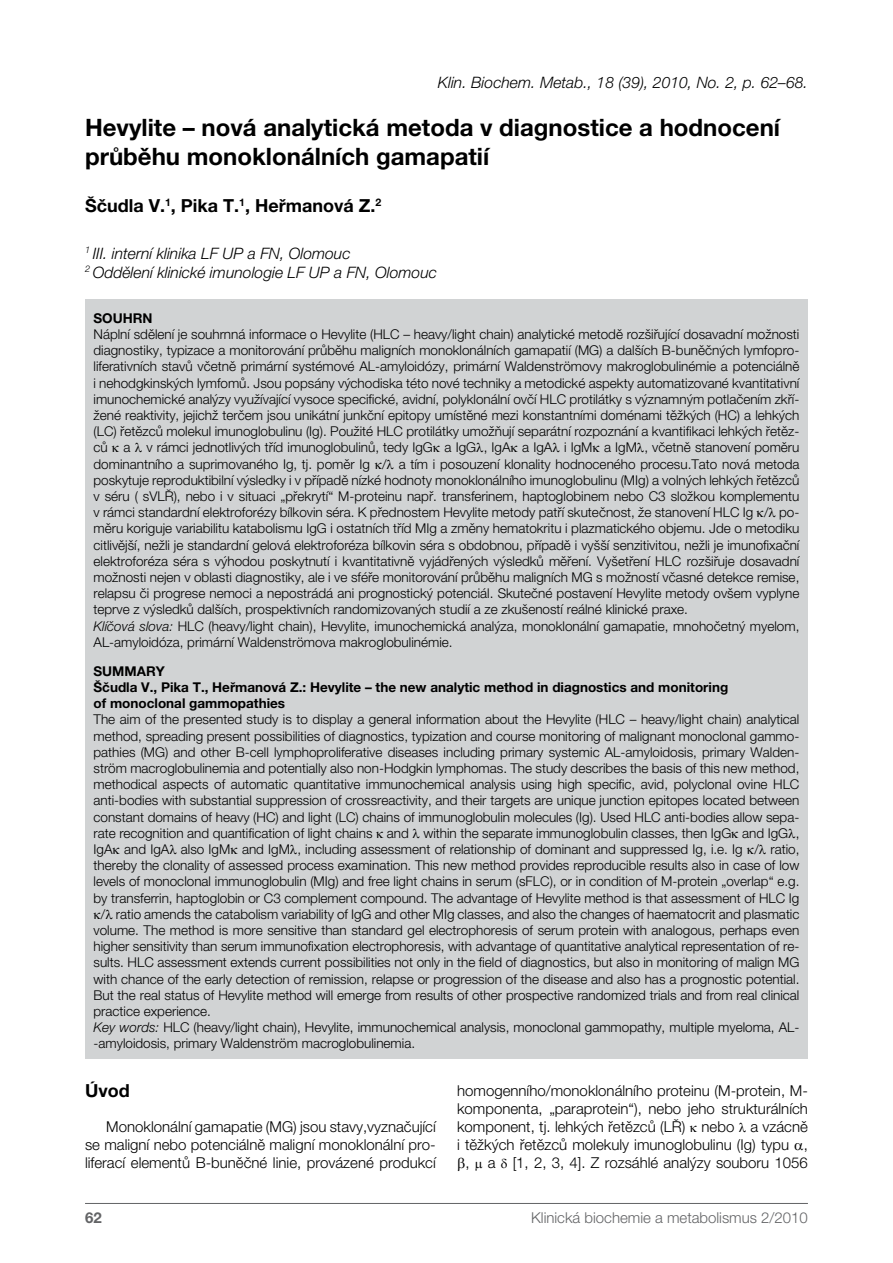
<style>
.page{position:relative;width:893px;height:1263px;background:#fff}
.page>*{position:absolute;margin:0;border:0;box-sizing:border-box;transform-origin:0 0}
.t1{font:700 24px/28.8px "Helvetica Neue CE";color:#000}
.t2{font:700 18px "Helvetica Neue CE";color:#000}
.t3{font:italic 300 15.75px/18.9px "Helvetica Neue CE";color:#000}
.t4{font:300 15px/18px "Helvetica Neue CE";color:#000;text-align:justify}
.t5{font:300 15px "Helvetica Neue CE";color:#636466}
.t6{font:700 15px "Helvetica Neue CE";color:#636466}
.t7{font:300 13.5px/16.2px "Helvetica Neue CE";color:#000}
.t8{font:700 13.5px/16.2px "Helvetica Neue CE";color:#000}
.s1{font-style:italic}
</style>
<div class="page">
<hr style="left:85px;top:1203px;width:723px;height:1px;background:#636466">
<div style="left:85px;top:300px;width:723px;height:759px;background:#d1d3d4"></div>
<p class="t3" style="left:438px;top:73px;width:372px">Klin. Biochem. Metab., 18 (39), 2010, No. 2, p. 62–68.</p>
<h1 class="t1" style="left:85px;top:113px;width:697px">Hevylite – nová analytická metoda v diagnostice a hodnocení průběhu monoklonálních gamapatií</h1>
<h2 class="t2" style="left:85px;top:196px;width:298px">Ščudla V.<sup>1</sup>, Pika T.<sup>1</sup>, Heřmanová Z.<sup>2</sup></h2>
<p class="t3" style="left:85px;top:244px;width:353px"><sup>1</sup> III. interní klinika LF UP a FN, Olomouc<br><sup>2</sup> Oddělení klinické imunologie LF UP a FN, Olomouc</p>
<p class="t8" style="left:94px;top:310px;width:61px">SOUHRN</p>
<p class="t7" style="left:94px;top:326px;width:707px">Náplní sdělení je souhrnná informace o Hevylite (HLC – heavy/light chain) analytické metodě rozšiřující dosavadní možnosti diagnostiky, typizace a monitorování průběhu maligních monoklonálních gamapatií (MG) a dalších B-buněčných lymfopro&shy;liferativních stavů včetně primární systémové AL-amyloidózy, primární Waldenströmovy makroglobulinémie a potenciálně i nehodgkinských lymfomů. Jsou popsány východiska této nové techniky a metodické aspekty automatizované kvantitativní imunochemické analýzy využívající vysoce specifické, avidní, polyklonální ovčí HLC protilátky s významným potlačením zkří&shy;žené reaktivity, jejichž terčem jsou unikátní junkční epitopy umístěné mezi konstantními doménami těžkých (HC) a lehkých (LC) řetězců molekul imunoglobulinu (Ig). Použité HLC protilátky umožňují separátní rozpoznání a kvantifikaci lehkých řetěz&shy;ců a ● v rámci jednotlivých tříd imunoglobulinů, tedy IgG a IgG●, IgA a IgA● i IgM a IgM●, včetně stanovení poměru dominantního a suprimovaného Ig, tj. poměr Ig /● a tím i posouzení klonality hodnoceného procesu.Tato nová metoda poskytuje reproduktibilní výsledky i v případě nízké hodnoty monoklonálního imunoglobulinu (MIg) a volných lehkých řetězců v séru ( sVLŘ), nebo i v situaci „překrytí“ M-proteinu např. transferinem, haptoglobinem nebo C3 složkou komplementu v rámci standardní elektroforézy bílkovin séra. K přednostem Hevylite metody patří skutečnost, že stanovení HLC Ig /● po&shy;měru koriguje variabilitu katabolismu IgG i ostatních tříd MIg a změny hematokritu i plazmatického objemu. Jde o metodiku citlivější, nežli je standardní gelová elektroforéza bílkovin séra s obdobnou, případě i vyšší senzitivitou, nežli je imunofixační elektroforéza séra s výhodou poskytnutí i kvantitativně vyjádřených výsledků měření. Vyšetření HLC rozšiřuje dosavadní možnosti nejen v oblasti diagnostiky, ale i ve sféře monitorování průběhu maligních MG s možností včasné detekce remise, relapsu či progrese nemoci a nepostrádá ani prognostický potenciál. Skutečné postavení Hevylite metody ovšem vyplyne teprve z výsledků dalších, prospektivních randomizovaných studií a ze zkušeností reálné klinické praxe.<br><span class="s1">Klíčová slova:</span> HLC (heavy/light chain), Hevylite, imunochemická analýza, monoklonální gamapatie, mnohočetný myelom, AL-amyloidóza, primární Waldenströmova makroglobulinémie.</p>
<p class="t8" style="left:94px;top:663px;width:636px">SUMMARY<br>Ščudla V., Pika T., Heřmanová Z.: Hevylite – the new analytic method in diagnostics and monitoring of monoclonal gammopathies</p>
<p class="t7" style="left:94px;top:711px;width:707px">The aim of the presented study is to display a general information about the Hevylite (HLC – heavy/light chain) analytical</p>
<p class="t7" style="left:94px;top:728px;width:707px">method, spreading present possibilities of diagnostics, typization and course monitoring of malignant monoclonal gammo-</p>
<p class="t7" style="left:94px;top:744px;width:707px">pathies (MG) and other B-cell lymphoproliferative diseases including primary systemic AL-amyloidosis, primary Walden-</p>
<p class="t7" style="left:94px;top:760px;width:707px">ström macroglobulinemia and potentially also non-hodgkin lymphomas. The study describes the basis of this new method,</p>
<p class="t7" style="left:94px;top:776px;width:707px">methodical aspects of automatic quantitative immunochemical analysis using high specific, avid, polyclonal ovine HLC</p>
<p class="t7" style="left:94px;top:792px;width:707px">anti-bodies with substantial suppression of crossreactivity, and their targets are unique junction epitopes located between</p>
<p class="t7" style="left:94px;top:809px;width:707px">constant domains of heavy (HC) and light (LC) chains of immunoglobulin molecules (Ig). Used HLC anti-bodies allow sepa-</p>
<p class="t7" style="left:94px;top:825px;width:707px">rate recognition and quantification of light chains and ● within the separate immunoglobulin classes, then IgG and IgG●,</p>
<p class="t7" style="left:94px;top:841px;width:707px">IgA and IgA● also IgM and IgM●, including assessment of relationship of dominant and suppressed Ig, i.e. Ig /● ratio,</p>
<p class="t7" style="left:94px;top:857px;width:707px">thereby the clonality of assessed process examination. This new method provides reproducible results also in case of low</p>
<p class="t7" style="left:94px;top:873px;width:707px">levels of monoclonal immunoglobulin (MIg) and free light chains in serum (sFLC), or in condition of M-protein „overlap“ e.g.</p>
<p class="t7" style="left:94px;top:890px;width:707px">by transferrin, haptoglobin or C3 complement compound. The advantage of Hevylite method is that assessment of HLC Ig</p>
<p class="t7" style="left:101px;top:906px;width:700px">/● ratio amends the catabolism variability of IgG and other MIg classes, and also the changes of haematocrit and plasmatic</p>
<p class="t7" style="left:94px;top:922px;width:707px">volume. The method is more sensitive than standard gel electrophoresis of serum protein with analogous, perhaps even</p>
<p class="t7" style="left:94px;top:938px;width:707px">higher sensitivity than serum immunofixation electrophoresis, with advantage of quantitative analytical representation of re-</p>
<p class="t7" style="left:94px;top:954px;width:707px">sults. HLC assessment extends current possibilities not only in the field of diagnostics, but also in monitoring of malign MG</p>
<p class="t7" style="left:94px;top:971px;width:707px">with chance of the early detection of remission, relapse or progression of the disease and also has a prognostic potential.</p>
<p class="t7" style="left:94px;top:987px;width:707px">But the real status of Hevylite method will emerge from results of other prospective randomized trials and from real clinical</p>
<p class="t7" style="left:94px;top:1003px;width:119px">practice experience.</p>
<p class="t7" style="left:94px;top:1019px;width:707px"><span class="s1">Key words:</span> HLC (heavy/light chain), Hevylite, immunochemical analysis, monoclonal gammopathy, multiple myeloma, AL-</p>
<p class="t7" style="left:94px;top:1035px;width:323px">-amyloidosis, primary Waldenström macroglobulinemia.</p>
<h2 class="t2" style="left:85px;top:1081px;width:46px">Úvod</h2>
<p class="t4" style="left:85px;top:1118px;width:352px;text-indent:21px">Monoklonální gamapatie (MG) jsou stavy,vyznačující se maligní nebo potenciálně maligní monoklonální pro&shy;liferací elementů B-buněčné linie, provázené produkcí</p>
<p class="t4" style="left:457px;top:1082px;width:352px;text-align:center">homogenního/monoklonálního proteinu (M-protein, M&shy;komponenta, „paraprotein“), nebo jeho strukturálních komponent, tj. lehkých řetězců (LŘ) nebo ● a vzácně i těžkých řetězců molekuly imunoglobulinu (Ig) typu , , a [1, 2, 3, 4]. Z rozsáhlé analýzy souboru 1056</p>
<p class="t6" style="left:85px;top:1209px;width:18px">62</p>
<p class="t5" style="left:531px;top:1209px;width:278px">Klinická biochemie a metabolismus 2/2010</p>
</div>
